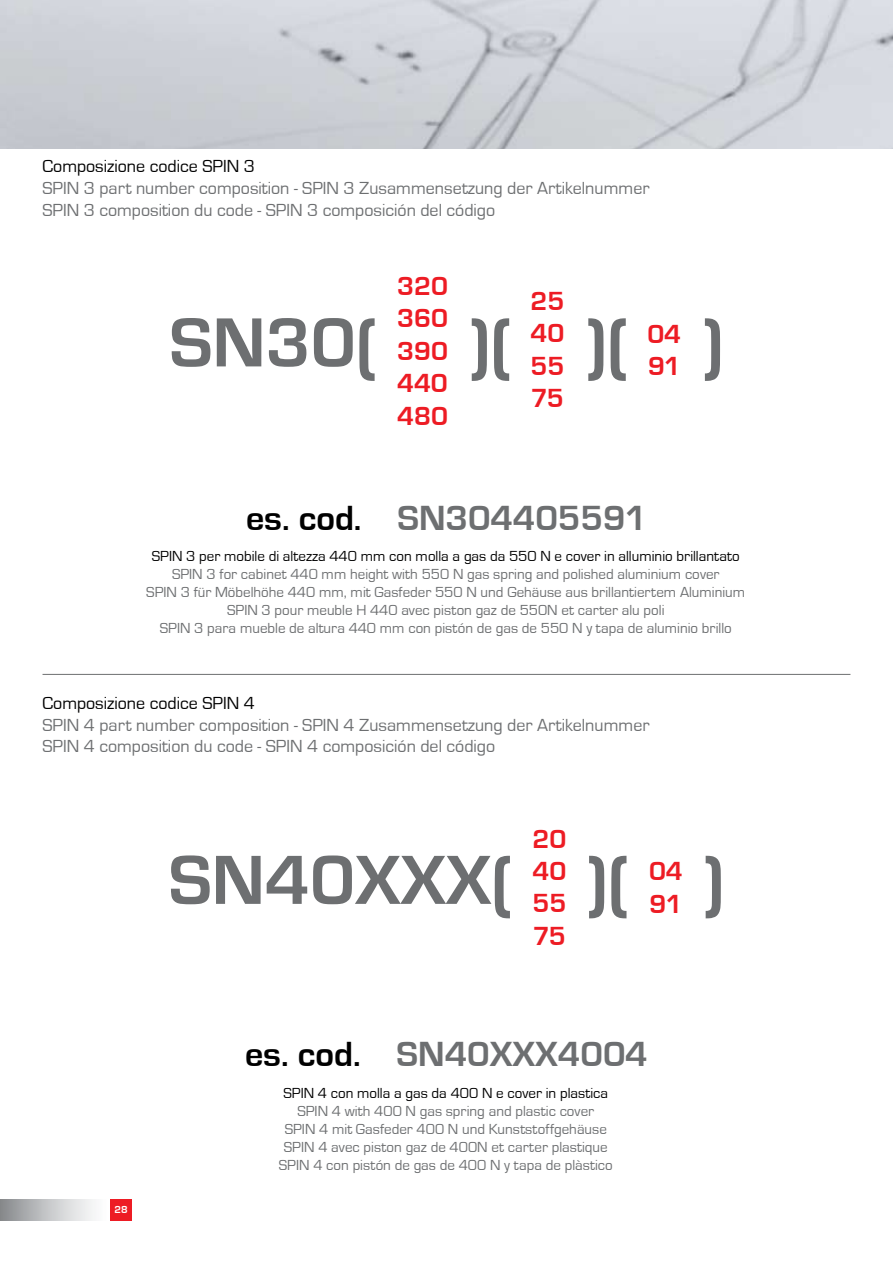
<style>
.page{position:relative;width:893px;height:1263px;background:#fff}
.page>*{position:absolute;margin:0;border:0;box-sizing:border-box;transform-origin:0 0}
.t1{font:700 72px "Eurostile T";color:#6d6f71}
.t2{font:700 36px "Eurostile T";color:#6d6f71}
.t3{font:700 27px/32.4px "Eurostile T";color:#ed1c24;text-align:justify}
.t4{font:18px/21.6px "Eurostile T";color:#6d6f71}
.t5{font:18px "Eurostile T";color:#000}
.t6{font:15px/18px "Eurostile T";color:#6d6f71;text-align:center}
.t7{font:15px "Eurostile T";color:#000}
.t8{font:700 10.5px "Eurostile T";color:#fff}
.s1{color:#000}
</style>
<div class="page">
<div style="left:111px;top:1199px;width:21px;height:21px;background:#ed1c24"></div>
<div style="left:0;top:1199px;width:106px;height:21px;background:linear-gradient(to right,#8b8d91,#fff)"></div>
<img style="left:0;top:0;width:893px;height:149px">
<hr style="left:43px;top:674px;width:807px;height:1px;background:#6d6f71">
<p class="t5" style="left:43px;top:157px;width:214px">Composizione codice SPIN 3</p>
<p class="t4" style="left:43px;top:178px;width:609px">SPIN 3 part number composition - SPIN 3 Zusammensetzung der Artikelnummer<br>SPIN 3 composition du code - SPIN 3 composición del código</p>
<h3 class="t3" style="left:397px;top:270px;width:52px">320<br>360<br>390<br>440<br>480</h3>
<h3 class="t3" style="left:530px;top:285px;width:35px">25<br>40<br>55<br>75</h3>
<h1 class="t1" style="left:169px;top:303px;width:210px">SN30(</h1>
<h1 class="t1" style="left:468px;top:303px;width:257px">)( )( )</h1>
<h3 class="t3" style="left:648px;top:318px;width:35px">04<br>91</h3>
<h2 class="t2" style="left:246px;top:498px;width:402px"><span class="s1">es. cod.</span> SN304405591</h2>
<p class="t7" style="left:152px;top:548px;width:589px">SPIN 3 per mobile di altezza 440 mm con molla a gas da 550 N e cover in alluminio brillantato</p>
<p class="t6" style="left:146px;top:565px;width:600px">SPIN 3 for cabinet 440 mm height with 550 N gas spring and polished aluminium cover<br>SPIN 3 für Möbelhöhe 440 mm, mit Gasfeder 550 N und Gehäuse aus brillantiertem Aluminium SPIN 3 pour meuble H 440 avec piston gaz de 550N et carter alu poli<br>SPIN 3 para mueble de altura 440 mm con pistón de gas de 550 N y tapa de aluminio brillo</p>
<p class="t5" style="left:43px;top:693px;width:214px">Composizione codice SPIN 4</p>
<p class="t4" style="left:43px;top:714px;width:609px">SPIN 4 part number composition - SPIN 4 Zusammensetzung der Artikelnummer<br>SPIN 4 composition du code - SPIN 4 composición del código</p>
<h3 class="t3" style="left:532px;top:823px;width:35px">20<br>40<br>55<br>75</h3>
<h1 class="t1" style="left:169px;top:840px;width:557px">SN40XXX( )( )</h1>
<h3 class="t3" style="left:649px;top:855px;width:35px">04<br>91</h3>
<p class="t8" style="left:115px;top:1203px;width:15px">28</p>
<h2 class="t2" style="left:245px;top:1035px;width:404px"><span class="s1">es. cod.</span> SN40XXX4004</h2>
<p class="t7" style="left:283px;top:1085px;width:326px">SPIN 4 con molla a gas da 400 N e cover in plastica</p>
<p class="t6" style="left:279px;top:1102px;width:335px">SPIN 4 with 400 N gas spring and plastic cover<br>SPIN 4 mit Gasfeder 400 N und Kunststoffgehäuse SPIN 4 avec piston gaz de 400N et carter plastique SPIN 4 con pistón de gas de 400 N y tapa de plàstico</p>
</div>
